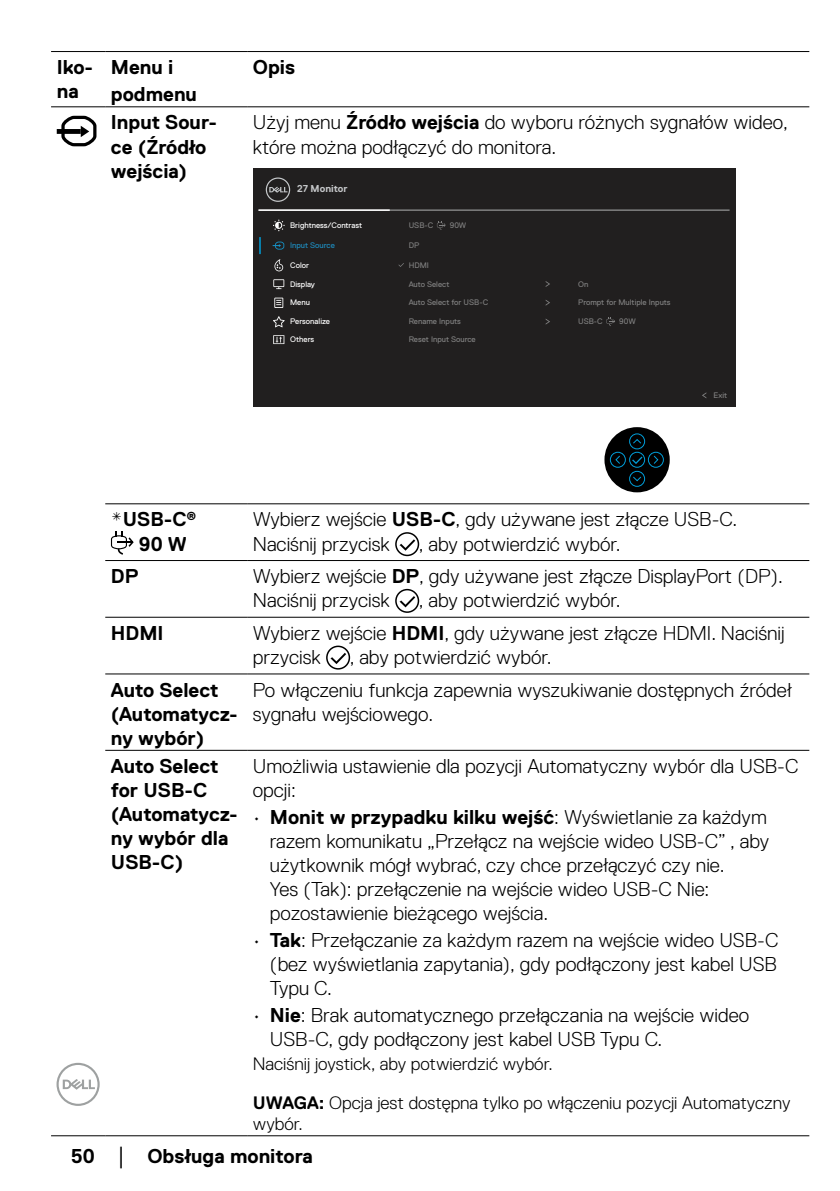
<style>
.page{position:relative;width:840px;height:1191px;background:#fff}
.page>*{position:absolute;margin:0;border:0;box-sizing:border-box;transform-origin:0 0}
.t1{font:300 20px/24px "Dell Replica";color:#000}
.t2{font:700 20px/24px "Dell Replica";color:#000}
.t3{font:300 18px/38.4px "Dell Replica";color:#000}
.t4{font:700 10px "Dell Replica";color:#c4c6c8}
.t5{font:8px "Dell Replica";color:#808080}
.t6{font:8px "Dell Replica";color:#fff}
.t7{font:8px "Dell Replica";color:#1e8bbd}
.s1{font-weight:700}
.s2{font-family:"Times New Roman";font-weight:400;font-size:18px}
</style>
<div class="page">
<svg style="left:56px;top:1062px;width:44px;height:44px"></svg>
<hr style="left:105px;top:503px;width:142px;height:1px;background:#000">
<hr style="left:247px;top:503px;width:561px;height:1px;background:#000">
<hr style="left:105px;top:560px;width:142px;height:1px;background:#000">
<hr style="left:247px;top:560px;width:561px;height:1px;background:#000">
<hr style="left:105px;top:617px;width:142px;height:1px;background:#000">
<hr style="left:247px;top:617px;width:561px;height:1px;background:#000">
<hr style="left:105px;top:673px;width:142px;height:1px;background:#000">
<hr style="left:247px;top:673px;width:561px;height:1px;background:#000">
<hr style="left:105px;top:750px;width:142px;height:1px;background:#000">
<hr style="left:247px;top:750px;width:561px;height:1px;background:#000">
<hr style="left:105px;top:1135px;width:142px;height:1px;background:#000">
<hr style="left:247px;top:1135px;width:561px;height:1px;background:#000">
<hr style="left:51px;top:51px;width:54px;height:1px;background:#000">
<hr style="left:105px;top:51px;width:142px;height:1px;background:#000">
<hr style="left:247px;top:51px;width:561px;height:1px;background:#000">
<hr style="left:51px;top:106px;width:54px;height:1px;background:#000">
<hr style="left:105px;top:106px;width:142px;height:1px;background:#000">
<hr style="left:247px;top:106px;width:561px;height:1px;background:#000">
<hr style="left:51px;top:1135px;width:54px;height:1px;background:#000">
<div style="left:57px;top:129px;width:24px;height:5px;background:#000"></div>
<svg style="left:60px;top:115px;width:37px;height:32px"></svg>
<div style="left:253px;top:169px;width:481px;height:238px;background:#211f1f"></div>
<svg style="left:702px;top:392px;width:4px;height:6px"></svg>
<hr style="left:258px;top:209px;width:471px;height:2px;background:#808080">
<hr style="left:258px;top:209px;width:131px;height:2px;background:#fff">
<svg style="left:265px;top:177px;width:25px;height:25px"></svg>
<svg style="left:274px;top:259px;width:9px;height:12px"></svg>
<svg style="left:273px;top:279px;width:11px;height:10px"></svg>
<svg style="left:274px;top:298px;width:9px;height:10px"></svg>
<svg style="left:273px;top:316px;width:11px;height:11px"></svg>
<svg style="left:273px;top:335px;width:11px;height:9px"></svg>
<svg style="left:272px;top:242px;width:12px;height:7px"></svg>
<svg style="left:273px;top:220px;width:11px;height:11px"></svg>
<svg style="left:259px;top:237px;width:1px;height:17px"></svg>
<div style="left:604px;top:427px;width:65px;height:65px;background:#000;border-radius:50%"></div>
<svg style="left:609px;top:433px;width:55px;height:54px"></svg>
<svg style="left:398px;top:263px;width:6px;height:4px"></svg>
<svg style="left:545px;top:281px;width:5px;height:6px"></svg>
<svg style="left:545px;top:300px;width:5px;height:6px"></svg>
<svg style="left:545px;top:318px;width:5px;height:7px"></svg>
<svg style="left:437px;top:221px;width:8px;height:9px"></svg>
<svg style="left:606px;top:317px;width:9px;height:9px"></svg>
<svg style="left:111px;top:531px;width:23px;height:24px"></svg>
<div style="left:395px;top:532px;width:24px;height:24px;border:2px solid #000;border-radius:50%"></div>
<svg style="left:399px;top:539px;width:16px;height:12px"></svg>
<div style="left:395px;top:589px;width:24px;height:24px;border:2px solid #000;border-radius:50%"></div>
<svg style="left:399px;top:596px;width:16px;height:11px"></svg>
<div style="left:326px;top:645px;width:24px;height:24px;border:2px solid #000;border-radius:50%"></div>
<svg style="left:330px;top:653px;width:16px;height:11px"></svg>
<p class="t2" style="left:57px;top:55px;width:38px">Iko&shy;na</p>
<p class="t2" style="left:111px;top:54px;width:87px;line-height:26.8px">Menu i podmenu</p>
<p class="t2" style="left:253px;top:55px;width:44px">Opis</p>
<p class="t2" style="left:111px;top:111px;width:108px">Input Sour&shy;ce (Źródło wejścia)</p>
<p class="t1" style="left:253px;top:111px;width:536px">Użyj menu <span class="s1">Źródło wejścia</span> do wyboru różnych sygnałów wideo, które można podłączyć do monitora.</p>
<p class="t4" style="left:297px;top:183px;width:52px">27 Monitor</p>
<p class="t6" style="left:290px;top:221px;width:73px">Brightness/Contrast</p>
<p class="t5" style="left:408px;top:221px;width:26px">USB-C</p>
<p class="t5" style="left:449px;top:221px;width:18px">90W</p>
<p class="t7" style="left:290px;top:241px;width:46px">Input Source</p>
<p class="t5" style="left:408px;top:241px;width:12px">DP</p>
<p class="t6" style="left:290px;top:260px;width:20px">Color</p>
<p class="t5" style="left:408px;top:260px;width:22px">HDMI</p>
<p class="t6" style="left:290px;top:279px;width:26px">Display</p>
<p class="t5" style="left:408px;top:279px;width:42px">Auto Select</p>
<p class="t5" style="left:578px;top:279px;width:12px">On</p>
<p class="t6" style="left:290px;top:298px;width:21px">Menu</p>
<p class="t5" style="left:408px;top:298px;width:81px">Auto Select for USB-C</p>
<p class="t5" style="left:578px;top:298px;width:94px">Prompt for Multiple Inputs</p>
<p class="t6" style="left:290px;top:317px;width:41px">Personalize</p>
<p class="t5" style="left:408px;top:317px;width:54px">Rename Inputs</p>
<p class="t6" style="left:290px;top:335px;width:26px">Others</p>
<p class="t5" style="left:408px;top:335px;width:69px">Reset Input Source</p>
<p class="t5" style="left:578px;top:317px;width:26px">USB-C</p>
<p class="t5" style="left:619px;top:317px;width:18px">90W</p>
<p class="t5" style="left:713px;top:391px;width:15px">Exit</p>
<p class="t2" style="left:139px;top:508px;width:59px;text-indent:-28px">*USB-C<sup>®<br></sup>90 W</p>
<p class="t1" style="left:253px;top:508px;width:485px">Wybierz wejście <span class="s1">USB-C</span>, gdy używane jest złącze USB-C.<br>Naciśnij przycisk</p>
<p class="t1" style="left:418px;top:532px;width:203px">, aby potwierdzić wybór.</p>
<p class="t2" style="left:111px;top:564px;width:29px">DP</p>
<p class="t1" style="left:253px;top:564px;width:531px">Wybierz wejście <span class="s1">DP</span>, gdy używane jest złącze DisplayPort (DP).<br>Naciśnij przycisk</p>
<p class="t1" style="left:418px;top:588px;width:203px">, aby potwierdzić wybór.</p>
<p class="t2" style="left:111px;top:621px;width:54px">HDMI</p>
<p class="t1" style="left:253px;top:621px;width:533px">Wybierz wejście <span class="s1">HDMI</span>, gdy używane jest złącze HDMI. Naciśnij przycisk</p>
<p class="t1" style="left:349px;top:645px;width:203px">, aby potwierdzić wybór.</p>
<p class="t2" style="left:111px;top:678px;width:128px">Auto Select (Automatycz&shy;ny wybór)</p>
<p class="t1" style="left:253px;top:678px;width:539px">Po włączeniu funkcja zapewnia wyszukiwanie dostępnych źródeł sygnału wejściowego.</p>
<p class="t2" style="left:111px;top:754px;width:128px">Auto Select for USB-C (Automatycz&shy;ny wybór dla<br>USB-C)</p>
<p class="t1" style="left:253px;top:754px;width:546px">Umożliwia ustawienie dla pozycji Automatyczny wybór dla USB-C opcji:</p>
<p class="t1" style="left:270px;top:805px;width:500px;text-indent:-17px">• <span class="s1">Monit w przypadku kilku wejść</span>: Wyświetlanie za każdym razem komunikatu „Przełącz na wejście wideo USB-C” , aby użytkownik mógł wybrać, czy chce przełączyć czy nie.<br>Yes (Tak): przełączenie na wejście wideo USB-C Nie: pozostawienie bieżącego wejścia.</p>
<p class="t1" style="left:270px;top:928px;width:509px;text-align:justify;text-indent:-17px">• <span class="s1">Tak</span>: Przełączanie za każdym razem na wejście wideo USB-C (bez wyświetlania zapytania), gdy podłączony jest kabel USB Typu C.</p>
<p class="t1" style="left:270px;top:1002px;width:480px;text-indent:-17px">• <span class="s1">Nie</span>: Brak automatycznego przełączania na wejście wideo<br>USB-C, gdy podłączony jest kabel USB Typu C.</p>
<p class="t3" style="left:253px;top:1044px;width:539px">Naciśnij joystick, aby potwierdzić wybór.<br><span class="s1">UWAGA:</span> Opcja jest dostępna tylko po włączeniu pozycji Automatyczny</p>
<p class="t3" style="left:253px;top:1104px;width:51px">wybór.</p>
<p class="t2" style="left:71px;top:1144px;width:243px">50 <span class="s2">│</span> Obsługa monitora</p>
</div>
